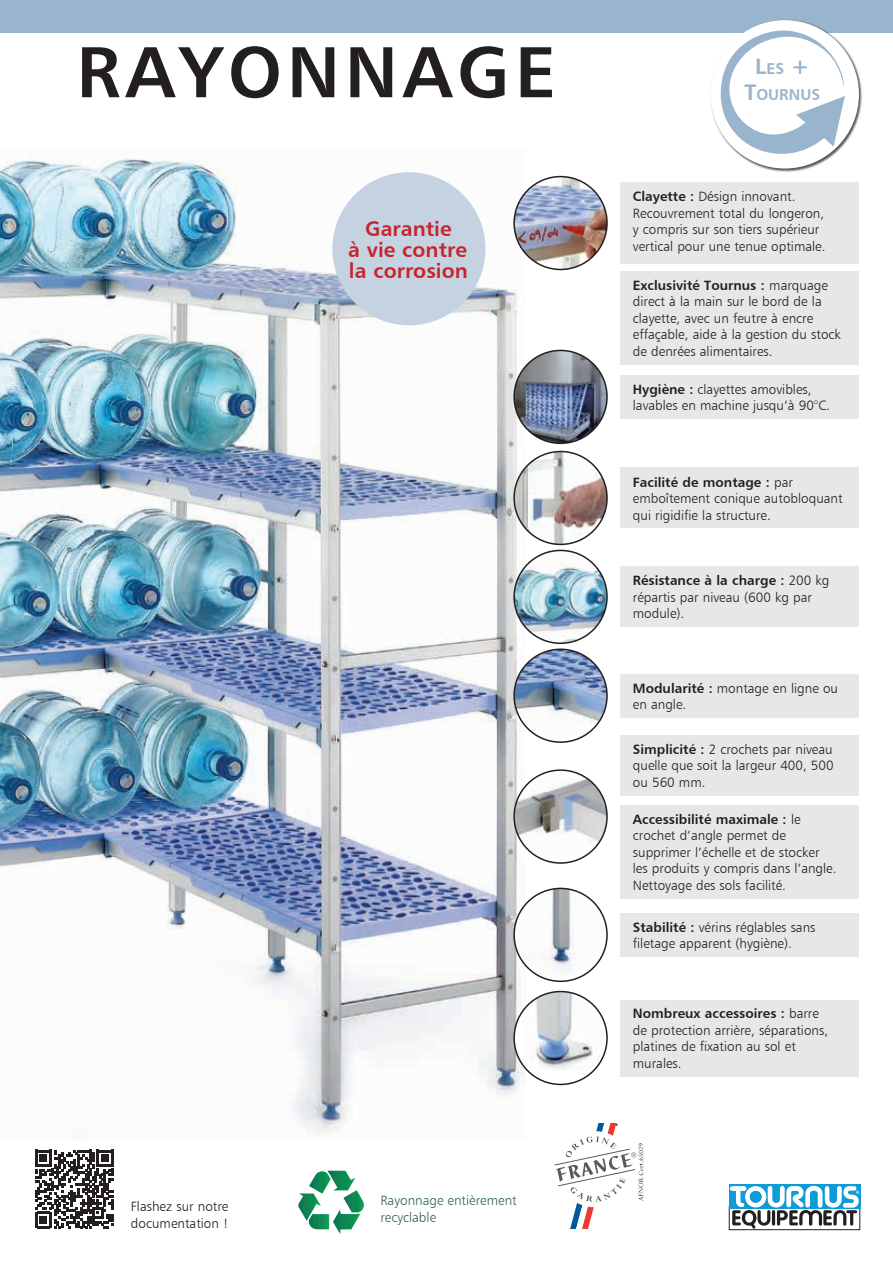
<style>
.page{position:relative;width:893px;height:1263px;background:#fff}
.page>*{position:absolute;margin:0;border:0;box-sizing:border-box;transform-origin:0 0}
.t1{font:72px "Humanist 777 BT Bold B";letter-spacing:.07em;color:#231f20}
.t2{font:22.5px "Humanist 777 BT Bold B";color:#99b4cd}
.t3{font:21px/21px "Humanist 777 BT Bold B";color:#c8242b;text-align:center}
.t4{font:15.75px "Humanist 777 BT Bold B";color:#99b4cd}
.t5{font:13.5px/16.5px "Humanist 777 BT Light B";color:#231f20}
.t6{font:13.5px "Humanist 777 BT Bold B";color:#231f20}
.t7{font:13.5px/16.5px "Humanist 777 BT Light B";color:#346b4b}
.s1{font-size:15.75px}
.s2{font-size:22.5px}
.s3{font-family:"Humanist 777 BT Bold B"}
.s4{font-family:"Humanist 777 BT Light B"}
</style>
<div class="page">
<div style="left:729px;top:1206px;width:131px;height:24px;border:1px solid #231f20"></div>
<div style="left:729px;top:1184px;width:131px;height:25px;background:#0f9bd3"></div>
<svg style="left:729px;top:1185px;width:130px;height:44px"></svg>
<img style="left:0;top:155px;width:525px;height:983px">
<img style="left:514px;top:550px;width:93px;height:93px;border-radius:46px">
<div style="left:513px;top:550px;width:95px;height:94px;border:2px solid #231f20;border-radius:50%"></div>
<img style="left:514px;top:770px;width:93px;height:93px;border-radius:46px">
<div style="left:513px;top:769px;width:95px;height:95px;border:2px solid #231f20;border-radius:50%"></div>
<img style="left:514px;top:888px;width:93px;height:93px;border-radius:46px">
<div style="left:513px;top:888px;width:95px;height:94px;border:2px solid #231f20;border-radius:50%"></div>
<img style="left:514px;top:649px;width:93px;height:93px;border-radius:46px">
<div style="left:513px;top:648px;width:95px;height:95px;border:2px solid #231f20;border-radius:50%"></div>
<img style="left:514px;top:451px;width:93px;height:93px;border-radius:46px">
<div style="left:513px;top:451px;width:95px;height:94px;border:2px solid #231f20;border-radius:50%"></div>
<img style="left:514px;top:350px;width:93px;height:93px;border-radius:46px">
<div style="left:513px;top:350px;width:95px;height:94px;border:2px solid #231f20;border-radius:50%"></div>
<img style="left:514px;top:177px;width:93px;height:92px;border-radius:46px">
<div style="left:513px;top:176px;width:95px;height:94px;border:2px solid #231f20;border-radius:50%"></div>
<div style="left:0;top:0;width:893px;height:33px;background:#99b4cd"></div>
<div style="left:332px;top:172px;width:153px;height:153px;background:#c4d2e2;border-radius:50%"></div>
<svg style="left:35px;top:1150px;width:78px;height:78px"></svg>
<div style="left:514px;top:991px;width:93px;height:93px;background:#fff;border-radius:50%"></div>
<img style="left:522px;top:991px;width:81px;height:79px">
<div style="left:513px;top:991px;width:95px;height:94px;border:2px solid #231f20;border-radius:50%"></div>
<svg style="left:298px;top:1171px;width:66px;height:63px"></svg>
<svg style="left:554px;top:1123px;width:89px;height:106px"></svg>
<div style="left:710px;top:20px;width:152px;height:152px;background:#231f20;opacity:.75"></div>
<div style="left:711px;top:20px;width:148px;height:148px;background:#fff;border-radius:50%"></div>
<svg style="left:713px;top:30px;width:132px;height:131px"></svg>
<div style="left:620px;top:183px;width:238px;height:81px;background:#e6e7e9"></div>
<div style="left:620px;top:271px;width:238px;height:93px;background:#e6e7e9"></div>
<div style="left:620px;top:375px;width:238px;height:44px;background:#e6e7e9"></div>
<div style="left:620px;top:468px;width:238px;height:60px;background:#e6e7e9"></div>
<div style="left:620px;top:567px;width:238px;height:60px;background:#e6e7e9"></div>
<div style="left:620px;top:674px;width:238px;height:44px;background:#e6e7e9"></div>
<div style="left:620px;top:735px;width:238px;height:60px;background:#e6e7e9"></div>
<div style="left:620px;top:805px;width:238px;height:93px;background:#e6e7e9"></div>
<div style="left:620px;top:913px;width:238px;height:44px;background:#e6e7e9"></div>
<div style="left:620px;top:999px;width:238px;height:77px;background:#e6e7e9"></div>
<h1 class="t1" style="left:77px;top:27px;width:481px">RAYONNAGE</h1>
<h3 class="t3" style="left:348px;top:217px;width:121px">Garantie<br>à vie contre la corrosion</h3>
<p class="t5" style="left:131px;top:1198px;width:99px">Flashez sur notre documentation !</p>
<p class="t7" style="left:380px;top:1192px;width:138px">Rayonnage entièrement recyclable</p>
<h2 class="t2" style="left:755px;top:52px;width:56px">L<span class="s1">ES</span> +</h2>
<p class="t4" style="left:744px;top:84px;width:77px"><span class="s2">T</span>OURNUS</p>
<p class="t5" style="left:633px;top:188px;width:194px"><span class="s3">Clayette :</span> Désign innovant.<br>Recouvrement total du longeron, y compris sur son tiers supérieur vertical pour une tenue optimale.</p>
<p class="t6" style="left:633px;top:277px;width:196px">Exclusivité Tournus : <span class="s4">marquage</span></p>
<p class="t5" style="left:633px;top:293px;width:209px">direct à la main sur le bord de la clayette, avec un feutre à encre effaçable, aide à la gestion du stock de denrées alimentaires.</p>
<p class="t5" style="left:633px;top:381px;width:199px"><span class="s3">Hygiène :</span> clayettes amovibles, lavables en machine jusqu’à 90°C.</p>
<p class="t6" style="left:633px;top:473px;width:162px">Facilité de montage : <span class="s4">par</span></p>
<p class="t5" style="left:633px;top:490px;width:211px">emboîtement conique autobloquant qui rigidifie la structure.</p>
<p class="t6" style="left:633px;top:572px;width:198px">Résistance à la charge : <span class="s4">200 kg</span></p>
<p class="t5" style="left:633px;top:589px;width:181px">répartis par niveau (600 kg par module).</p>
<p class="t5" style="left:633px;top:679px;width:207px"><span class="s3">Modularité :</span> montage en ligne ou en angle.</p>
<p class="t5" style="left:633px;top:740px;width:202px;text-align:justify"><span class="s3">Simplicité :</span> 2 crochets par niveau quelle que soit la largeur 400, 500 ou 560 mm.</p>
<p class="t6" style="left:633px;top:810px;width:169px">Accessibilité maximale : <span class="s4">le</span></p>
<p class="t5" style="left:633px;top:827px;width:205px">crochet d’angle permet de supprimer l’échelle et de stocker les produits y compris dans l’angle.<br>Nettoyage des sols facilité.</p>
<p class="t5" style="left:633px;top:918px;width:184px"><span class="s3">Stabilité :</span> vérins réglables sans filetage apparent (hygiène).</p>
<p class="t6" style="left:633px;top:1005px;width:188px">Nombreux accessoires : <span class="s4">barre</span></p>
<p class="t5" style="left:633px;top:1022px;width:197px">de protection arrière, séparations, platines de fixation au sol et murales.</p>
</div>
